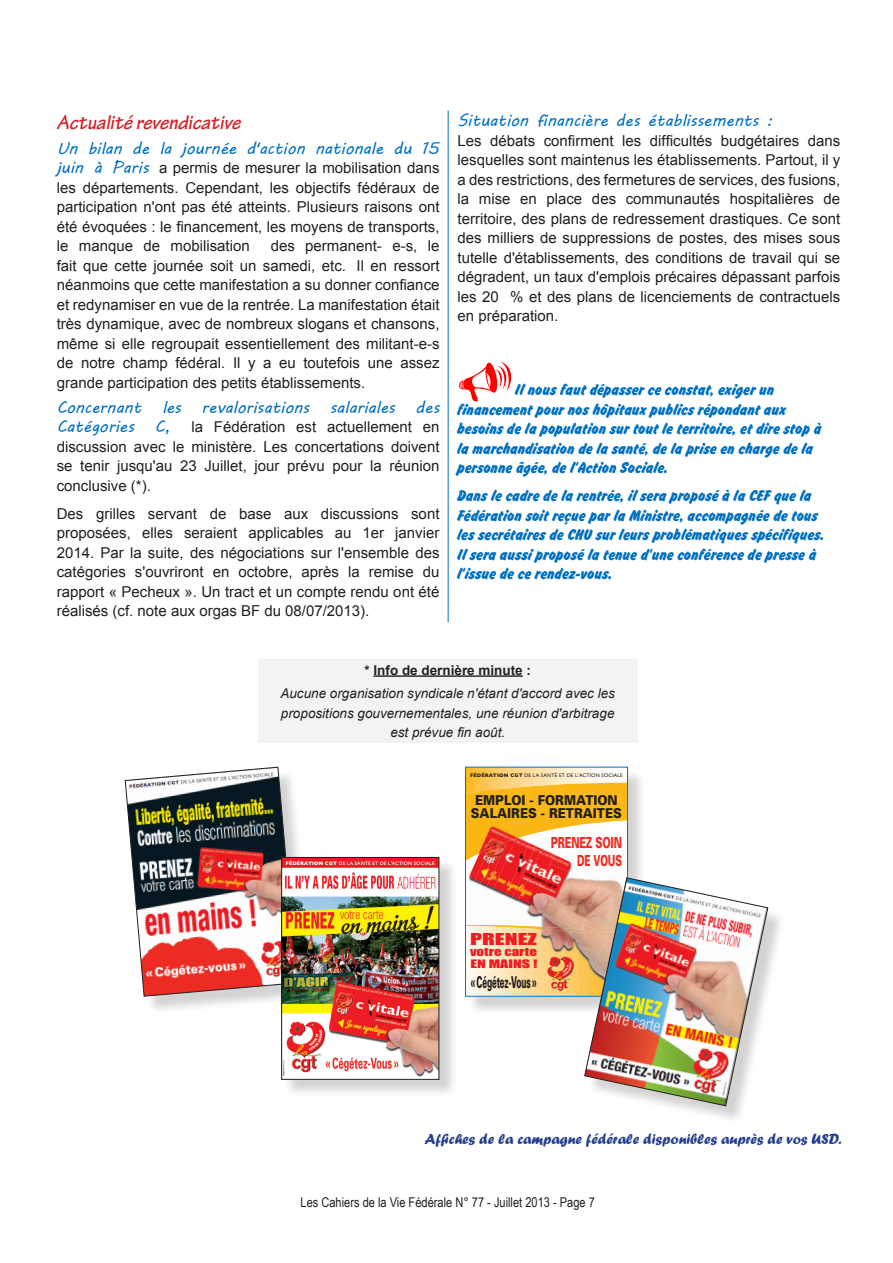
<style>
.page{position:relative;width:893px;height:1263px;background:#fff}
.page>*{position:absolute;margin:0;border:0;box-sizing:border-box;transform-origin:0 0}
.soustitre{font:italic 700 21px "Tekton Pro";color:#d1232a}
.soustitre-2{font:16.5px/19.5px "Brush Hand New";color:#0070c0}
.soustitre-3{font:16.5px/19.5px "MV Boli";color:#0070c0}
.t1{font:900 16.35px "Univers";letter-spacing:-.015em;color:#231f20;scale:.47 1}
.t2{font:900 15.3px/17.4px "Univers";letter-spacing:-.015em;color:#ee2e22;text-align:right;scale:.65 1}
.t3{font:15.15px "Impact";color:#ee1d23;scale:1.57 1}
.soustitre-4{font:15px/19.5px "Arial";color:#231f20;text-align:justify}
.txt_interventions{font:15px/19.5px "Arial";color:#231f20;text-align:justify}
.chapo{font:15px "Forte";color:#253f8e}
.t4{font:900 13.65px/13.6px "Univers";color:#231f20;text-align:center;scale:.89 1}
.txt_interventions-2{font:italic 13.5px/19.5px "Arial";color:#231f20;text-align:center}
.t5{font:13.5px "Arial Narrow";color:#231f20}
.txt_interventions-3{font:700 13.5px "Arial";color:#231f20}
.t6{font:10.8px "Impact";color:#ee1d23;scale:1.38 1}
.t7{font:10.8px "Impact";color:#ee1d23;scale:1.49 1}
.t8{font:5.25px "Gill Sans";color:#231f20}
.s1{font-family:"MV Boli";font-size:16.5px;color:#0070c0}
.s2{font-weight:700}
</style>
<div class="page">
<hr style="left:448px;top:111px;width:1px;height:511px;background:#0070c0">
<div style="left:128px;top:770px;width:187px;height:245px;background:#231f20;opacity:.2"></div>
<img style="left:125px;top:766px;width:172px;height:231px">
<div style="left:284px;top:859px;width:174px;height:239px;background:#231f20;opacity:.2"></div>
<img style="left:283px;top:859px;width:154px;height:219px">
<div style="left:281px;top:857px;width:158px;height:223px;border:1px solid #231f20"></div>
<div style="left:467px;top:769px;width:179px;height:246px;background:#231f20;opacity:.2"></div>
<img style="left:600px;top:867px;width:26px;height:10px">
<img style="left:516px;top:867px;width:14px;height:10px">
<img style="left:507px;top:867px;width:9px;height:10px">
<img style="left:498px;top:867px;width:9px;height:10px">
<img style="left:489px;top:867px;width:9px;height:10px">
<img style="left:530px;top:867px;width:70px;height:10px">
<img style="left:479px;top:867px;width:10px;height:10px">
<img style="left:467px;top:867px;width:12px;height:10px">
<svg style="left:467px;top:769px;width:159px;height:98px"></svg>
<div style="left:465px;top:767px;width:163px;height:229px;border:1px solid #0070c0"></div>
<div style="left:588px;top:881px;width:198px;height:243px;background:#231f20;opacity:.2"></div>
<img style="left:465px;top:877px;width:303px;height:229px">
<div style="left:258px;top:659px;width:380px;height:84px;background:#f2f3f4"></div>
<hr style="left:373px;top:675px;width:150px;height:2px;background:#231f20">
<p class="soustitre" style="left:57px;top:110px;width:185px">Actualité revendicative</p>
<p class="soustitre-3" style="left:57px;top:138px;width:384px">Un bilan de la journée d'action nationale du 15</p>
<p class="soustitre-4" style="left:57px;top:158px;width:384px"><span class="s1">juin à Paris</span> a permis de mesurer la mobilisation dans les départements. Cependant, les objectifs fédéraux de participation n'ont pas été atteints. Plusieurs raisons ont été évoquées : le financement, les moyens de transports, le manque de mobilisation</p>
<p class="soustitre-4" style="left:57px;top:236px;width:384px;text-indent:214px">des permanent- e-s, le fait que cette journée soit un samedi, etc. Il en ressort néanmoins que cette manifestation a su donner confiance et redynamiser en vue de la rentrée. La manifestation était très dynamique, avec de nombreux slogans et chansons, même si elle regroupait essentiellement des militant-e-s de notre champ fédéral. Il y a eu toutefois une assez grande participation des petits établissements.</p>
<p class="soustitre-3" style="left:57px;top:397px;width:384px">Concernant les revalorisations salariales des<br>Catégories</p>
<p class="soustitre-3" style="left:155px;top:416px;width:17px">C,</p>
<p class="soustitre-4" style="left:57px;top:417px;width:384px;text-indent:135px">la Fédération est actuellement en discussion avec le ministère. Les concertations doivent se tenir jusqu'au 23 Juillet, jour prévu pour la réunion conclusive (*).</p>
<p class="soustitre-4" style="left:57px;top:504px;width:384px">Des grilles servant de base aux discussions sont proposées, elles seraient applicables au 1er janvier 2014. Par la suite, des négociations sur l'ensemble des catégories s'ouvriront en octobre, après la remise du rapport « Pecheux ». Un tract et un compte rendu ont été réalisés (cf. note aux orgas BF du 08/07/2013).</p>
<p class="soustitre-3" style="left:457px;top:110px;width:317px">Situation financière des établissements :</p>
<p class="txt_interventions" style="left:457px;top:131px;width:384px">Les débats confirment les difficultés budgétaires dans lesquelles sont maintenus les établissements. Partout, il y a des restrictions, des fermetures de services, des fusions, la mise en place des communautés hospitalières de territoire, des plans de redressement drastiques. Ce sont des milliers de suppressions de postes, des mises sous tutelle d'établissements, des conditions de travail qui se dégradent, un taux d'emplois précaires dépassant parfois les 20 % et des plans de licenciements de contractuels en préparation.</p>
<p class="soustitre-2" style="left:457px;top:380px;width:366px;text-indent:58px">Il nous faut dépasser ce constat, exiger un financement pour nos hôpitaux publics répondant aux besoins de la population sur tout le territoire, et dire stop à la marchandisation de la santé, de la prise en charge de la personne âgée, de l'Action Sociale.</p>
<p class="soustitre-2" style="left:457px;top:486px;width:369px">Dans le cadre de la rentrée, il sera proposé à la CEF que la Fédération soit reçue par la Ministre, accompagnée de tous les secrétaires de CHU sur leurs problématiques spécifiques.<br>Il sera aussi proposé la tenue d'une conférence de presse à l'issue de ce rendez-vous.</p>
<p class="txt_interventions-3" style="left:364px;top:660px;width:168px">* Info de dernière minute :</p>
<p class="txt_interventions-2" style="left:280px;top:684px;width:336px">Aucune organisation syndicale n'étant d'accord avec les propositions gouvernementales, une réunion d'arbitrage est prévue fin août.</p>
<p class="t8" style="left:470px;top:772px;width:154px"><span class="s2">FÉDÉRATION CGT</span> DE LA SANTÉ ET DE L'ACTION SOCIALE</p>
<p class="t4" style="left:471px;top:794px;width:171px">EMPLOI - FORMATION<br>SALAIRES - RETRAITES</p>
<p class="t2" style="left:551px;top:836px;width:111px">PRENEZ SOIN<br>DE VOUS</p>
<p class="t3" style="left:470px;top:931px;width:44px">PRENEZ</p>
<p class="t7" style="left:470px;top:958px;width:46px">EN MAINS !</p>
<p class="t1" style="left:470px;top:976px;width:143px">« Cégétez-Vous »</p>
<p class="t6" style="left:470px;top:946px;width:50px">votre carte</p>
<p class="chapo" style="left:424px;top:1130px;width:419px">Affiches de la campagne fédérale disponibles auprès de vos USD.</p>
<p class="t5" style="left:301px;top:1193px;width:296px">Les Cahiers de la Vie Fédérale N° 77 - Juillet 2013 - Page 7</p>
</div>
